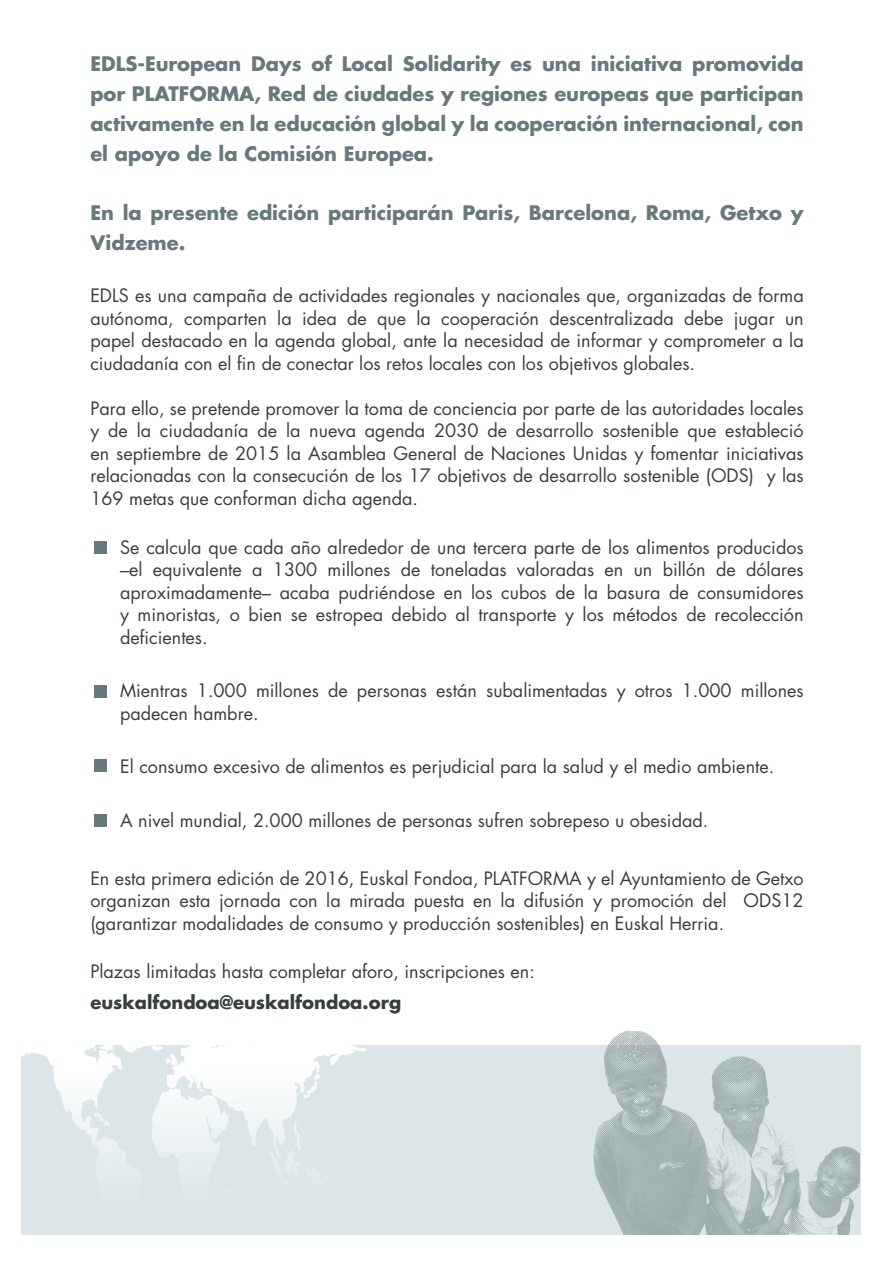
<style>
.page{position:relative;width:893px;height:1263px;background:#fff}
.page>*{position:absolute;margin:0;border:0;box-sizing:border-box;transform-origin:0 0}
.t1{font:700 19.5px/29.7px "Futura Std";color:#67797b;text-align:justify}
.t2{font:18px/22.5px "Futura Std";color:#383e40;text-align:justify}
.t3{font:700 18px "Futura Std";color:#383e40}
</style>
<div class="page">
<div style="left:21px;top:1045px;width:839px;height:190px;background:#dce6e8"></div>
<svg style="left:21px;top:1045px;width:61px;height:67px"></svg>
<svg style="left:94px;top:1045px;width:20px;height:6px"></svg>
<svg style="left:123px;top:1045px;width:224px;height:117px"></svg>
<svg style="left:94px;top:1113px;width:16px;height:12px"></svg>
<div style="left:94px;top:541px;width:12px;height:12px;background:#67797b"></div>
<div style="left:94px;top:686px;width:12px;height:12px;background:#67797b"></div>
<div style="left:94px;top:759px;width:12px;height:12px;background:#67797b"></div>
<div style="left:94px;top:814px;width:12px;height:12px;background:#67797b"></div>
<img style="left:593px;top:1032px;width:266px;height:203px">
<p class="t1" style="left:90px;top:49px;width:715px">EDLS-European Days of Local Solidarity es una iniciativa promovida por PLATFORMA, Red de ciudades y regiones europeas que participan activamente en la educación global y la cooperación internacional, con el apoyo de la Comisión Europea.</p>
<p class="t1" style="left:90px;top:198px;width:715px">En la presente edición participarán Paris, Barcelona, Roma, Getxo y<br>Vidzeme.</p>
<p class="t2" style="left:90px;top:284px;width:715px">EDLS es una campaña de actividades regionales y nacionales que, organizadas de forma autónoma, comparten la idea de que la cooperación descentralizada debe jugar un papel destacado en la agenda global, ante la necesidad de informar y comprometer a la ciudadanía con el fin de conectar los retos locales con los objetivos globales.</p>
<p class="t2" style="left:90px;top:397px;width:715px">Para ello, se pretende promover la toma de conciencia por parte de las autoridades locales y de la ciudadanía de la nueva agenda 2030 de desarrollo sostenible que estableció en septiembre de 2015 la Asamblea General de Naciones Unidas y fomentar iniciativas relacionadas con la consecución de los 17 objetivos de desarrollo sostenible (ODS) y las 169 metas que conforman dicha agenda.</p>
<p class="t2" style="left:120px;top:536px;width:685px">Se calcula que cada año alrededor de una tercera parte de los alimentos producidos –el equivalente a 1300 millones de toneladas valoradas en un billón de dólares aproximadamente– acaba pudriéndose en los cubos de la basura de consumidores y minoristas, o bien se estropea debido al transporte y los métodos de recolección deficientes.</p>
<p class="t2" style="left:120px;top:680px;width:685px">Mientras 1.000 millones de personas están subalimentadas y otros 1.000 millones padecen hambre.</p>
<p class="t2" style="left:120px;top:756px;width:656px">El consumo excesivo de alimentos es perjudicial para la salud y el medio ambiente.</p>
<p class="t2" style="left:120px;top:809px;width:590px">A nivel mundial, 2.000 millones de personas sufren sobrepeso u obesidad.</p>
<p class="t2" style="left:90px;top:867px;width:715px">En esta primera edición de 2016, Euskal Fondoa, PLATFORMA y el Ayuntamiento de Getxo organizan esta jornada con la mirada puesta en la difusión y promoción del ODS12 (garantizar modalidades de consumo y producción sostenibles) en Euskal Herria.</p>
<p class="t2" style="left:90px;top:960px;width:446px">Plazas limitadas hasta completar aforo, inscripciones en:</p>
<p class="t3" style="left:90px;top:990px;width:312px">euskalfondoa@euskalfondoa.org</p>
</div>
